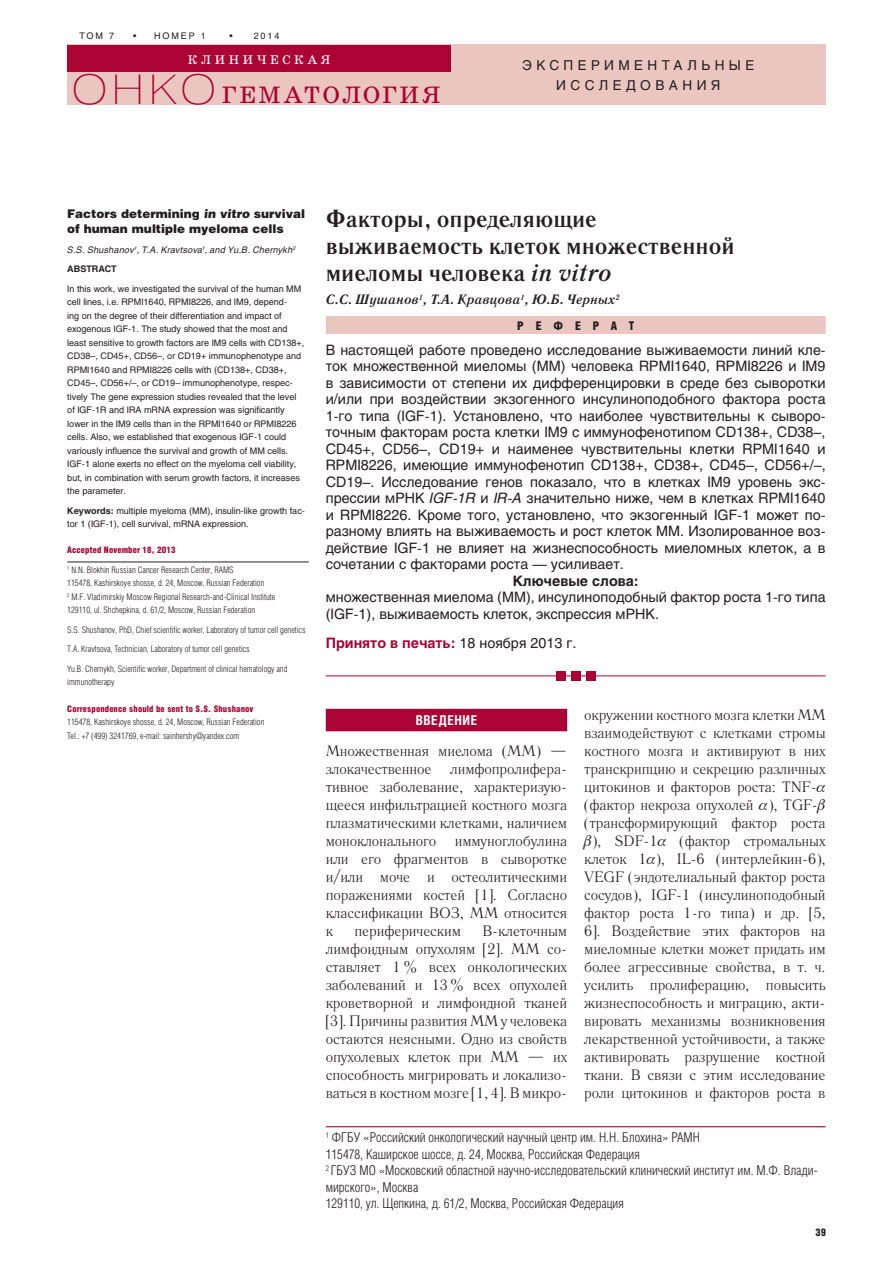
<style>
.page{position:relative;width:893px;height:1263px;background:#fff}
.page>*{position:absolute;margin:0;border:0;box-sizing:border-box;transform-origin:0 0}
.t1{font:24.15px "School";letter-spacing:.105em;color:#ab0333}
.t2{font:700 24px/27px "Literaturnaya C";color:#231f20}
.t3{font:15px/18px "Literaturnaya C";letter-spacing:-.01em;color:#231f20;text-align:justify}
.t4{font:14.25px/16.5px "Helios";color:#231f20;text-align:justify}
.t5{font:700 14.25px "Helios";color:#ab0333}
.t6{font:700 14.25px "Helios";color:#231f20}
.t7{font:300 13.5px/16.5px "Helios Cond";color:#231f20}
.t8{font:italic 700 13.5px "Literaturnaya C";color:#231f20}
.t9{font:13.5px/19.5px "Helios";letter-spacing:.33em;color:#231f20;text-align:center}
.t10{font:700 13.5px "Helios Cond";letter-spacing:.05em;color:#fff}
.t11{font:12.6px "School";letter-spacing:.285em;color:#fff}
.t12{font:900 12px/15px "Helios";color:#231f20}
.t13{font:900 12px "Helios Cond";letter-spacing:1em;color:#231f20}
.t14{font:900 10.5px "Helios Cond";color:#231f20}
.t15{font:9px/13.5px "Helios";color:#231f20}
.t16{font:300 9px/19.5px "Helios Cond";color:#231f20}
.t17{font:italic 9px/19.5px "Helios";letter-spacing:.02em;color:#231f20}
.t18{font:900 9px "Helios Cond";letter-spacing:.01em;color:#ab0333}
.s1{font-family:"Helios Ext";font-weight:100;font-size:40.5px}
.s2{font-weight:700;font-style:normal}
.s3{font-weight:700}
.s4{font-weight:900;color:#ab0333}
.s5{font-style:italic}
.s6{font-weight:400;color:#231f20}
</style>
<div class="page">
<div style="left:451px;top:44px;width:375px;height:61px;background:#ebc6c1"></div>
<div style="left:67px;top:44px;width:384px;height:61px;background:#ebc6c1"></div>
<div style="left:67px;top:45px;width:384px;height:27px;background:#ab0333"></div>
<hr style="left:326px;top:675px;width:500px;height:1px;background:#ab0333">
<div style="left:556px;top:671px;width:9px;height:9px;background:#ab0333"></div>
<div style="left:571px;top:671px;width:9px;height:9px;background:#ab0333"></div>
<div style="left:586px;top:671px;width:9px;height:9px;background:#ab0333"></div>
<div style="left:326px;top:316px;width:500px;height:18px;background:#ebc6c1"></div>
<hr style="left:326px;top:1126px;width:500px;height:1px;background:#ab0333">
<hr style="left:67px;top:562px;width:242px;height:1px;background:#231f20">
<div style="left:326px;top:709px;width:241px;height:22px;background:#ab0333"></div>
<p class="t15" style="left:79px;top:30px;width:36px">ТОМ 7</p>
<p class="t15" style="left:133px;top:30px;width:74px">• НОМЕР 1</p>
<p class="t15" style="left:229px;top:30px;width:52px">• 2014</p>
<p class="t11" style="left:188px;top:55px;width:144px">КЛИНИЧЕСКАЯ</p>
<h1 class="t1" style="left:72px;top:85px;width:370px"><span class="s1">ОНКО</span> ГЕМАТОЛОГИЯ</h1>
<p class="t9" style="left:522px;top:57px;width:234px">ЭКСПЕРИМЕНТАЛЬНЫЕ<br>ИССЛЕДОВАНИЯ</p>
<p class="t12" style="left:67px;top:207px;width:239px">Factors determining in vitro survival of human multiple myeloma cells</p>
<p class="t17" style="left:67px;top:240px;width:230px">S.S. Shushanov<sup>1</sup>, T.A. Kravtsova<sup>1</sup>, and Yu.B. Chernykh<sup>2<br></sup><span class="s2">ABSTRACT</span></p>
<p class="t15" style="left:67px;top:282px;width:239px">In this work, we investigated the survival of the human MM cell lines, i.e. RPMI1640, RPMI8226, and IM9, depend-<br>ing on the degree of their differentiation and impact of exogenous IGF-1. The study showed that the most and least sensitive to growth factors are IM9 cells with CD138+, CD38–, CD45+, CD56–, or CD19+ immunophenotype and RPMI1640 and RPMI8226 cells with (CD138+, CD38+, CD45–, CD56+/–, or CD19– immunophenotype, respec&shy;tively The gene expression studies revealed that the level of IGF-1R and IRA mRNA expression was significantly lower in the IM9 cells than in the RPMI1640 or RPMI8226 cells. Also, we established that exogenous IGF-1 could variously influence the survival and growth of MM cells.<br>IGF-1 alone exerts no effect on the myeloma cell viability, but, in combination with serum growth factors, it increases the parameter.</p>
<p class="t15" style="left:67px;top:504px;width:239px"><span class="s3">Keywords:</span> multiple myeloma (MM), insulin-like growth fac&shy;tor 1 (IGF-1), cell survival, mRNA expression.</p>
<p class="t16" style="left:67px;top:541px;width:168px"><span class="s4">Accepted November 18, 2013<br></span><sup>1</sup> N.N. Blokhin Russian Cancer Research Center, RAMS</p>
<p class="t16" style="left:67px;top:577px;width:209px;line-height:13.5px">115478, Kashirskoye shosse, d. 24, Moscow, Russian Federation<br><sup>2</sup> M.F. Vladimirskiy Moscow Regional Research-and-Clinical Institute<br>129110, ul. Shchepkina, d. 61/2, Moscow, Russian Federation</p>
<p class="t16" style="left:67px;top:621px;width:240px">S.S. Shushanov, PhD, Chief scientific worker, Laboratory of tumor cell genetics<br>T.A. Kravtsova, Technician, Laboratory of tumor cell genetics<br>Yu.B. Chernykh, Scientific worker, Department of clinical hematology and</p>
<p class="t16" style="left:67px;top:673px;width:49px">immunotherapy</p>
<p class="t18" style="left:67px;top:705px;width:188px">Correspondence should be sent to S.S. Shushanov</p>
<p class="t16" style="left:67px;top:716px;width:199px;line-height:13.5px">115478, Kashirskoye shosse, d. 24, Moscow, Russian Federation<br>Теl.: +7 (499) 3241769, e-mail: sainhershy@yandex.com</p>
<p class="t10" style="left:416px;top:716px;width:63px">ВВЕДЕНИЕ</p>
<p class="t3" style="left:326px;top:743px;width:243px">Множественная миелома (ММ) — злокачественное лимфопролифера&shy;тивное заболевание, характеризую&shy;щееся инфильтрацией костного мозга плазматическими клетками, наличием моноклонального иммуноглобулина или его фрагментов в сыворотке и/или моче и остеолитическими поражениями костей [1]. Согласно классификации ВОЗ, ММ относится к</p>
<h2 class="t2" style="left:326px;top:207px;width:410px">Факторы, определяющие выживаемость клеток множественной миеломы человека <span class="s5">in vitro</span></h2>
<p class="t8" style="left:326px;top:294px;width:295px">С.С. Шушанов<sup>1</sup>, Т.А. Кравцова<sup>1</sup>, Ю.Б. Черных<sup>2</sup></p>
<p class="t13" style="left:517px;top:321px;width:119px">РЕФЕРАТ</p>
<p class="t4" style="left:326px;top:343px;width:501px">В настоящей работе проведено исследование выживаемости линий кле&shy;ток множественной миеломы (ММ) человека RPMI1640, RPMI8226 и IM9 в зависимости от степени их дифференцировки в среде без сыворотки и/или при воздействии экзогенного инсулиноподобного фактора роста 1-го типа (IGF-1). Установлено, что наиболее чувствительны к сыворо&shy;точным факторам роста клетки IM9 с иммунофенотипом CD138+, CD38–, CD45+, CD56–, CD19+ и наименее чувствительны клетки RPMI1640 и RPMI8226, имеющие иммунофенотип CD138+, CD38+, CD45–, CD56+/–, CD19–. Исследование генов показало, что в клетках IM9 уровень экс&shy;прессии мРНК <span class="s5">IGF-1R</span> и <span class="s5">IR-A</span> значительно ниже, чем в клетках RPMI1640 и RPMI8226. Кроме того, установлено, что экзогенный IGF-1 может по&shy;разному влиять на выживаемость и рост клеток ММ. Изолированное воз&shy;действие IGF-1 не влияет на жизнеспособность миеломных клеток, а в сочетании с факторами роста — усиливает.</p>
<p class="t6" style="left:513px;top:575px;width:127px">Ключевые слова:</p>
<p class="t4" style="left:326px;top:590px;width:501px">множественная миелома (ММ), инсулиноподобный фактор роста 1-го типа (IGF-1), выживаемость клеток, экспрессия мРНК.</p>
<p class="t5" style="left:326px;top:637px;width:252px">Принято в печать: <span class="s6">18 ноября 2013 г.</span></p>
<p class="t3" style="left:584px;top:707px;width:243px">окружении костного мозга клетки ММ</p>
<p class="t3" style="left:584px;top:725px;width:243px">взаимодействуют с клетками стромы</p>
<p class="t3" style="left:584px;top:743px;width:243px">костного мозга и активируют в них</p>
<p class="t3" style="left:584px;top:761px;width:243px">транскрипцию и секрецию различных</p>
<p class="t3" style="left:584px;top:779px;width:234px">цитокинов и факторов роста: TNF-</p>
<p class="t3" style="left:584px;top:797px;width:235px">(фактор некроза опухолей ), TGF-</p>
<p class="t3" style="left:584px;top:815px;width:243px">(трансформирующий фактор роста</p>
<p class="t3" style="left:592px;top:833px;width:67px">), SDF-1</p>
<p class="t3" style="left:584px;top:833px;width:243px;text-indent:95px">(фактор стромальных клеток 1 ), IL-6 (интерлейкин-6), VEGF (эндотелиальный фактор роста сосудов), IGF-1 (инсулиноподобный фактор роста 1-го типа) и др. [5, 6]. Воздействие этих факторов на миеломные клетки может придать им более агрессивные свойства, в т. ч. усилить пролиферацию, повысить жизнеспособность и миграцию, акти&shy;вировать механизмы возникновения лекарственной устойчивости, а также активировать разрушение костной ткани. В связи с этим исследование роли цитокинов и факторов роста в</p>
<p class="t3" style="left:354px;top:923px;width:108px">периферическим</p>
<p class="t3" style="left:326px;top:923px;width:243px;text-indent:157px">В-клеточным лимфоидным опухолям [2]. ММ со&shy;ставляет 1 % всех онкологических заболеваний и 13 % всех опухолей кроветворной и лимфоидной тканей [3]. Причины развития ММ у человека остаются неясными. Одно из свойств опухолевых клеток при ММ — их способность мигрировать и локализо&shy;ваться в костном мозге [1, 4]. В микро-</p>
<p class="t7" style="left:326px;top:1130px;width:493px"><sup>1</sup> ФГБУ «Российский онкологический научный центр им. Н.Н. Блохина» РАМН<br>115478, Каширское шоссе, д. 24, Moсква, Российская Федерация<br><sup>2</sup> ГБУЗ МО «Московский областной научно-исследовательский клинический институт им. М.Ф. Влади&shy;мирского», Москва<br>129110, ул. Щепкина, д. 61/2, Москва, Российская Федерация</p>
<p class="t14" style="left:816px;top:1228px;width:12px">39</p>
</div>
